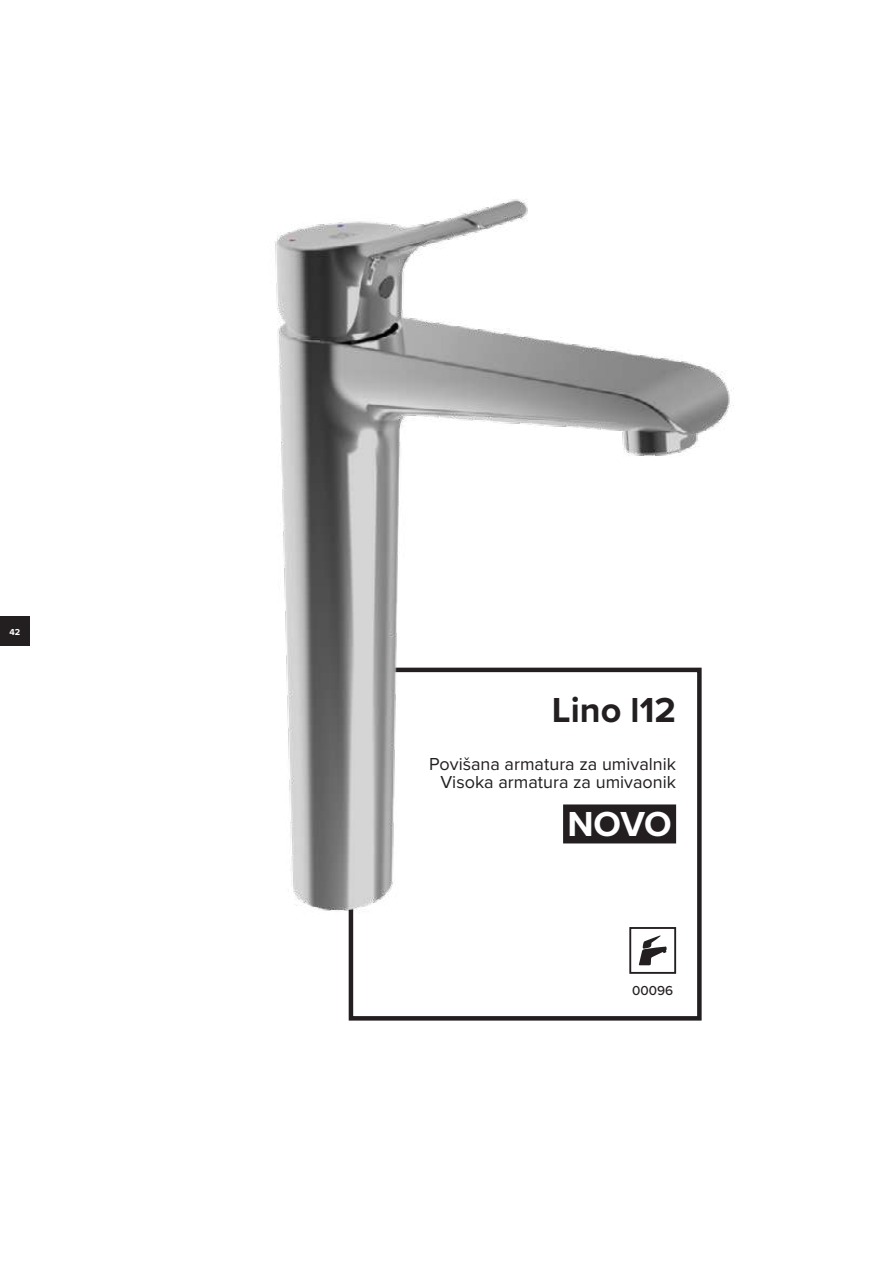
<style>
.page{position:relative;width:893px;height:1263px;background:#fff}
.page>*{position:absolute;margin:0;border:0;box-sizing:border-box;transform-origin:0 0}
.t1{font:700 36px "Proxima Nova";color:#231f20}
.t2{font:700 36px "Proxima Nova";color:#fff}
.t3{font:18px/18px "Proxima Nova";color:#231f20;text-align:right}
.t4{font:500 13.5px "Proxima Nova";color:#231f20}
.t5{font:700 9px "Proxima Nova";color:#fff}
</style>
<div class="page">
<div style="left:349px;top:668px;width:353px;height:352px;border:4px solid #231f20"></div>
<img style="left:275px;top:199px;width:459px;height:722px">
<div style="left:563px;top:804px;width:113px;height:39px;background:#231f20"></div>
<svg style="left:639px;top:935px;width:28px;height:30px"></svg>
<div style="left:629px;top:927px;width:47px;height:47px;border:2px solid #231f20"></div>
<div style="left:0;top:617px;width:30px;height:29px;background:#231f20"></div>
<p class="t5" style="left:9px;top:625px;width:12px">42</p>
<h1 class="t1" style="left:552px;top:683px;width:126px">Lino l12</h1>
<p class="t3" style="left:429px;top:754px;width:248px">Povišana armatura za umivalnik<br>Visoka armatura za umivaonik</p>
<h1 class="t2" style="left:567px;top:797px;width:106px">NOVO</h1>
<p class="t4" style="left:632px;top:980px;width:42px">00096</p>
</div>
